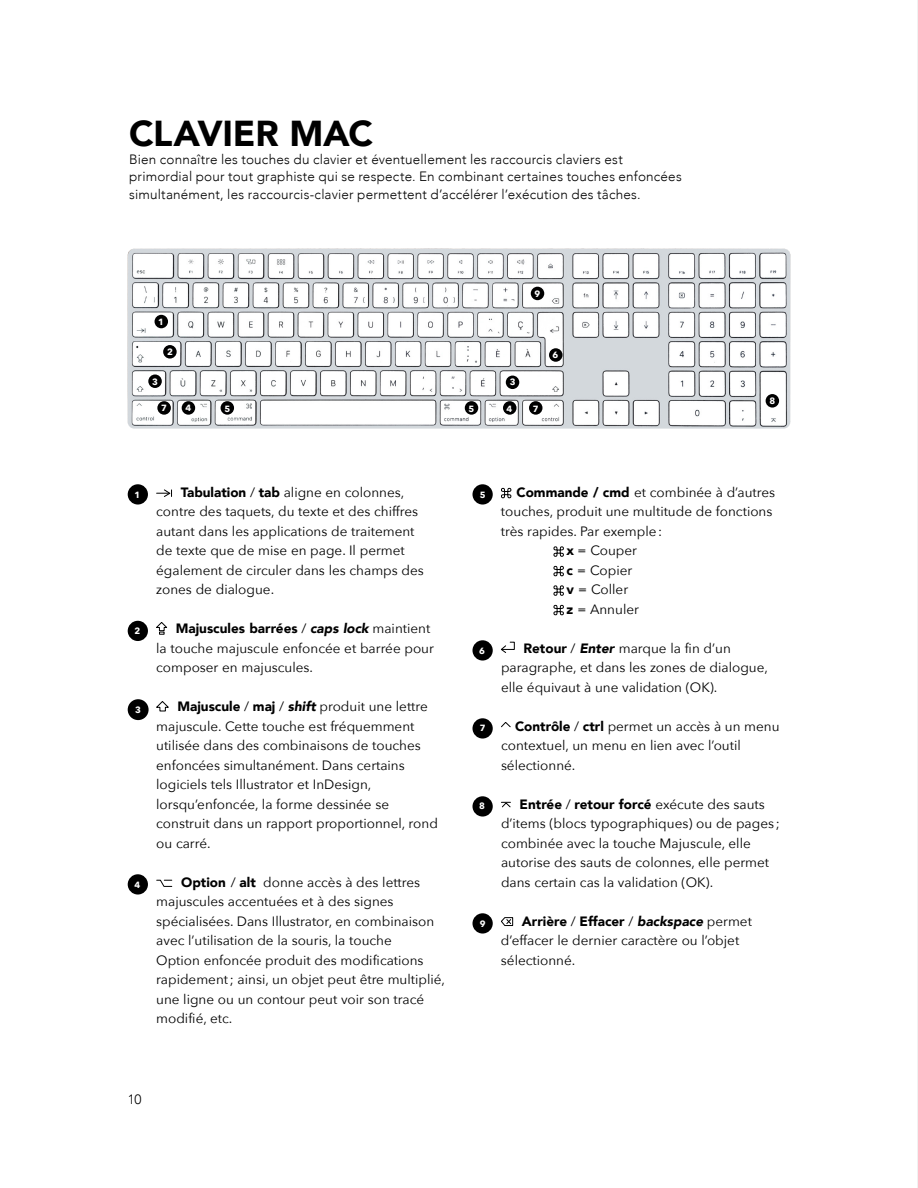
<style>
.page{position:relative;width:918px;height:1188px;background:#fff}
.page>*{position:absolute;margin:0;border:0;box-sizing:border-box;transform-origin:0 0}
.t1{font:900 36px "Avenir";letter-spacing:-.005em;color:#000}
.t2{font:13.5px/19.5px "Avenir Next";color:#000}
.t3{font:300 13.5px/18px "Avenir";letter-spacing:.015em;color:#000}
.t4{font:900 13.5px "Avenir";color:#000}
.t5{font:700 9px "Avenir Next";color:#fff}
.s1{font-family:"Avenir";font-weight:900}
.s2{font-family:"Avenir Next";font-weight:400}
.s3{font-style:italic}
.s4{font-family:"Avenir";font-weight:900;font-style:italic}
</style>
<div class="page">
<div style="left:128px;top:484px;width:20px;height:21px;background:#000;border-radius:50%"></div>
<svg style="left:157px;top:489px;width:15px;height:8px"></svg>
<div style="left:128px;top:621px;width:20px;height:20px;background:#000;border-radius:50%"></div>
<svg style="left:156px;top:622px;width:12px;height:13px"></svg>
<div style="left:128px;top:699px;width:21px;height:21px;background:#000;border-radius:50%"></div>
<svg style="left:156px;top:701px;width:13px;height:11px"></svg>
<div style="left:128px;top:874px;width:20px;height:21px;background:#000;border-radius:50%"></div>
<svg style="left:156px;top:879px;width:17px;height:8px"></svg>
<div style="left:472px;top:484px;width:21px;height:21px;background:#000;border-radius:50%"></div>
<svg style="left:501px;top:487px;width:11px;height:12px"></svg>
<svg style="left:553px;top:546px;width:11px;height:11px"></svg>
<svg style="left:553px;top:565px;width:11px;height:12px"></svg>
<svg style="left:553px;top:585px;width:11px;height:11px"></svg>
<svg style="left:553px;top:604px;width:11px;height:12px"></svg>
<div style="left:472px;top:640px;width:21px;height:21px;background:#000;border-radius:50%"></div>
<svg style="left:500px;top:641px;width:15px;height:12px"></svg>
<div style="left:472px;top:718px;width:21px;height:21px;background:#000;border-radius:50%"></div>
<svg style="left:501px;top:722px;width:10px;height:6px"></svg>
<div style="left:472px;top:796px;width:21px;height:21px;background:#000;border-radius:50%"></div>
<svg style="left:501px;top:802px;width:10px;height:6px"></svg>
<div style="left:472px;top:913px;width:21px;height:21px;background:#000;border-radius:50%"></div>
<svg style="left:501px;top:917px;width:12px;height:9px"></svg>
<img style="left:128px;top:249px;width:662px;height:180px">
<div style="left:529px;top:401px;width:14px;height:14px;background:#000;border-radius:50%"></div>
<div style="left:157px;top:401px;width:14px;height:14px;background:#000;border-radius:50%"></div>
<div style="left:549px;top:348px;width:14px;height:14px;background:#000;border-radius:50%"></div>
<div style="left:221px;top:401px;width:13px;height:14px;background:#000;border-radius:50%"></div>
<div style="left:465px;top:401px;width:13px;height:14px;background:#000;border-radius:50%"></div>
<div style="left:182px;top:401px;width:13px;height:14px;background:#000;border-radius:50%"></div>
<div style="left:503px;top:401px;width:14px;height:14px;background:#000;border-radius:50%"></div>
<div style="left:148px;top:374px;width:14px;height:14px;background:#000;border-radius:50%"></div>
<div style="left:506px;top:376px;width:13px;height:13px;background:#000;border-radius:50%"></div>
<div style="left:163px;top:345px;width:14px;height:14px;background:#000;border-radius:50%"></div>
<div style="left:155px;top:315px;width:13px;height:13px;background:#000;border-radius:50%"></div>
<div style="left:531px;top:287px;width:13px;height:13px;background:#000;border-radius:50%"></div>
<div style="left:766px;top:394px;width:13px;height:14px;background:#000;border-radius:50%"></div>
<hr style="left:917px;top:0;width:1px;height:1188px;background:#ededed">
<h1 class="t1" style="left:129px;top:102px;width:245px">CLAVIER MAC</h1>
<p class="t3" style="left:129px;top:150px;width:554px">Bien connaître les touches du clavier et éventuellement les raccourcis claviers est primordial pour tout graphiste qui se respecte. En combinant certaines touches enfoncées simultanément, les raccourcis-clavier permettent d’accélérer l’exécution des tâches.</p>
<p class="t5" style="left:158px;top:314px;width:7px">1</p>
<p class="t5" style="left:167px;top:344px;width:7px">2</p>
<p class="t5" style="left:152px;top:374px;width:7px">3</p>
<p class="t5" style="left:510px;top:374px;width:7px">3</p>
<p class="t5" style="left:535px;top:286px;width:7px">9</p>
<p class="t5" style="left:161px;top:400px;width:7px">7</p>
<p class="t5" style="left:533px;top:401px;width:7px">7</p>
<p class="t5" style="left:186px;top:400px;width:7px">4</p>
<p class="t5" style="left:224px;top:401px;width:7px">5</p>
<p class="t5" style="left:469px;top:401px;width:7px">5</p>
<p class="t5" style="left:506px;top:401px;width:7px">4</p>
<p class="t5" style="left:552px;top:347px;width:7px">6</p>
<p class="t5" style="left:769px;top:393px;width:7px">8</p>
<p class="t5" style="left:134px;top:487px;width:7px">1</p>
<p class="t2" style="left:156px;top:482px;width:269px;text-indent:25px"><span class="s1">Tabulation</span> / <span class="s1">tab</span> aligne en colonnes, contre des taquets, du texte et des chiffres autant dans les applications de traitement de texte que de mise en page. Il permet également de circuler dans les champs des zones de dialogue.</p>
<p class="t5" style="left:135px;top:623px;width:7px">2</p>
<p class="t4" style="left:176px;top:617px;width:256px">Majuscules barrées <span class="s2">/</span> <span class="s3">caps lock</span> <span class="s2">maintient</span></p>
<p class="t2" style="left:156px;top:638px;width:279px">la touche majuscule enfoncée et barrée pour composer en majuscules.</p>
<p class="t5" style="left:135px;top:702px;width:7px">3</p>
<p class="t2" style="left:156px;top:696px;width:283px;text-indent:21px"><span class="s1">Majuscule</span> / <span class="s1">maj</span> / <span class="s4">shift</span> produit une lettre majuscule. Cette touche est fréquemment utilisée dans des combinaisons de touches enfoncées simultanément. Dans certains logiciels tels Illustrator et InDesign, lorsqu’enfoncée, la forme dessinée se construit dans un rapport proportionnel, rond ou carré.</p>
<p class="t5" style="left:134px;top:877px;width:7px">4</p>
<p class="t2" style="left:156px;top:872px;width:290px;text-indent:25px"><span class="s1">Option</span> / <span class="s1">alt</span> donne accès à des lettres majuscules accentuées et à des signes spécialisées. Dans Illustrator, en combinaison avec l’utilisation de la souris, la touche<br>Option enfoncée produit des modifications rapidement; ainsi, un objet peut être multiplié, une ligne ou un contour peut voir son tracé modifié, etc.</p>
<p class="t3" style="left:128px;top:1091px;width:15px">10</p>
<p class="t5" style="left:480px;top:487px;width:7px">5</p>
<p class="t2" style="left:516px;top:482px;width:260px"><span class="s1">Commande / cmd</span> et combinée à d’autres</p>
<p class="t2" style="left:501px;top:501px;width:273px">touches, produit une multitude de fonctions</p>
<p class="t2" style="left:501px;top:521px;width:163px">très rapides. Par exemple:</p>
<p class="t2" style="left:566px;top:540px;width:72px"><span class="s1">x</span> = Couper</p>
<p class="t2" style="left:566px;top:560px;width:67px"><span class="s1">c</span> = Copier</p>
<p class="t2" style="left:566px;top:579px;width:63px"><span class="s1">v</span> = Coller</p>
<p class="t2" style="left:566px;top:599px;width:74px"><span class="s1">z</span> = Annuler</p>
<p class="t5" style="left:479px;top:643px;width:7px">6</p>
<p class="t2" style="left:501px;top:638px;width:268px;text-indent:22px"><span class="s1">Retour</span> / <span class="s4">Enter</span> marque la fin d’un paragraphe, et dans les zones de dialogue, elle équivaut à une validation (OK).</p>
<p class="t5" style="left:480px;top:720px;width:7px">7</p>
<p class="t2" style="left:501px;top:716px;width:280px;text-indent:14px"><span class="s1">Contrôle</span> / <span class="s1">ctrl</span> permet un accès à un menu contextuel, un menu en lien avec l’outil sélectionné.</p>
<p class="t5" style="left:479px;top:798px;width:7px">8</p>
<p class="t4" style="left:520px;top:793px;width:247px">Entrée <span class="s2">/</span> retour forcé <span class="s2">exécute des sauts</span></p>
<p class="t2" style="left:501px;top:813px;width:280px">d’items (blocs typographiques) ou de pages ; combinée avec la touche Majuscule, elle autorise des sauts de colonnes, elle permet dans certain cas la validation (OK).</p>
<p class="t5" style="left:480px;top:916px;width:7px">9</p>
<p class="t4" style="left:522px;top:910px;width:232px">Arrière <span class="s2">/</span> Effacer <span class="s2">/</span> <span class="s3">backspace</span> <span class="s2">permet</span></p>
<p class="t2" style="left:501px;top:930px;width:240px">d’effacer le dernier caractère ou l’objet sélectionné.</p>
</div>
